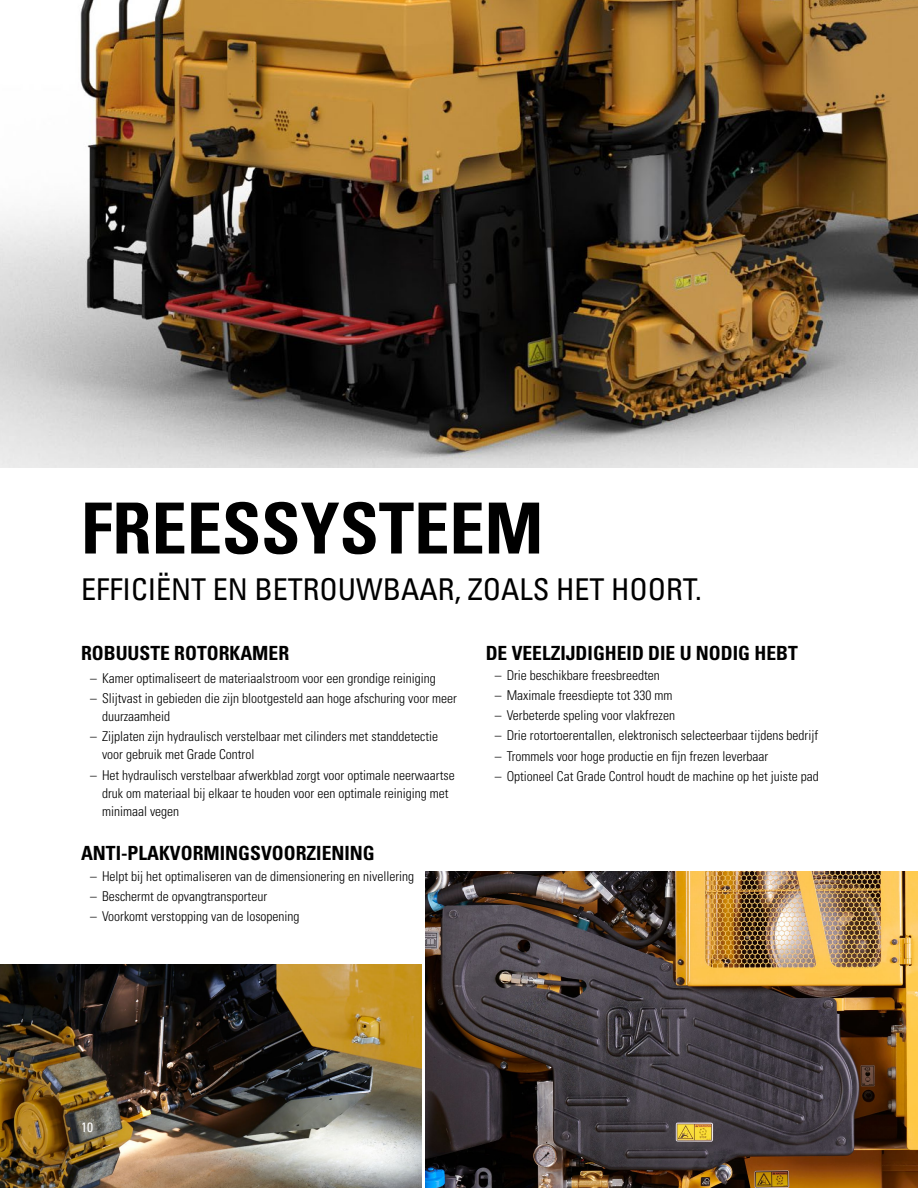
<style>
.page{position:relative;width:918px;height:1188px;background:#fff}
.page>*{position:absolute;margin:0;border:0;box-sizing:border-box;transform-origin:0 0}
.t1{font:700 condensed 70.5px "Univers LT Std";color:#000}
.t2{font:condensed 30px "Univers LT Std";color:#000}
.t3{font:700 condensed 19.5px "Univers LT Std";color:#000}
.t4{font:300 condensed 13.5px/18px "Univers LT Std";color:#000}
.t5{font:condensed 13.5px "Univers LT Std";color:#fff}
</style>
<div class="page">
<img style="left:0;top:964px;width:422px;height:224px">
<img style="left:426px;top:872px;width:492px;height:316px">
<img style="left:0;top:0;width:918px;height:467px">
<h1 class="t1" style="left:81px;top:485px;width:464px">FREESSYSTEEM</h1>
<h2 class="t2" style="left:81px;top:570px;width:619px">EFFICIËNT EN BETROUWBAAR, ZOALS HET HOORT.</h2>
<h3 class="t3" style="left:81px;top:641px;width:210px">ROBUUSTE ROTORKAMER</h3>
<p class="t4" style="left:90px;top:669px;width:347px">– Kamer optimaliseert de materiaalstroom voor een grondige reiniging</p>
<p class="t4" style="left:102px;top:690px;width:356px;text-indent:-12px">– Slijtvast in gebieden die zijn blootgesteld aan hoge afschuring voor meer duurzaamheid</p>
<p class="t4" style="left:102px;top:728px;width:338px;text-indent:-12px">– Zijplaten zijn hydraulisch verstelbaar met cilinders met standdetectie voor gebruik met Grade Control</p>
<p class="t4" style="left:102px;top:766px;width:354px;text-indent:-12px">– Het hydraulisch verstelbaar afwerkblad zorgt voor optimale neerwaartse druk om materiaal bij elkaar te houden voor een optimale reiniging met minimaal vegen</p>
<h3 class="t3" style="left:81px;top:842px;width:295px">ANTI-PLAKVORMINGSVOORZIENING</h3>
<p class="t4" style="left:90px;top:867px;width:326px">– Helpt bij het optimaliseren van de dimensionering en nivellering</p>
<p class="t4" style="left:90px;top:887px;width:179px">– Beschermt de opvangtransporteur</p>
<p class="t4" style="left:90px;top:907px;width:211px">– Voorkomt verstopping van de losopening</p>
<h3 class="t3" style="left:486px;top:641px;width:314px">DE VEELZIJDIGHEID DIE U NODIG HEBT</h3>
<p class="t4" style="left:495px;top:666px;width:167px">– Drie beschikbare freesbreedten</p>
<p class="t4" style="left:495px;top:686px;width:179px">– Maximale freesdiepte tot 330 mm</p>
<p class="t4" style="left:495px;top:706px;width:182px">– Verbeterde speling voor vlakfrezen</p>
<p class="t4" style="left:495px;top:727px;width:325px">– Drie rotortoerentallen, elektronisch selecteerbaar tijdens bedrijf</p>
<p class="t4" style="left:495px;top:747px;width:275px">– Trommels voor hoge productie en fijn frezen leverbaar</p>
<p class="t4" style="left:495px;top:767px;width:326px">– Optioneel Cat Grade Control houdt de machine op het juiste pad</p>
<p class="t5" style="left:81px;top:1118px;width:14px">10</p>
</div>
